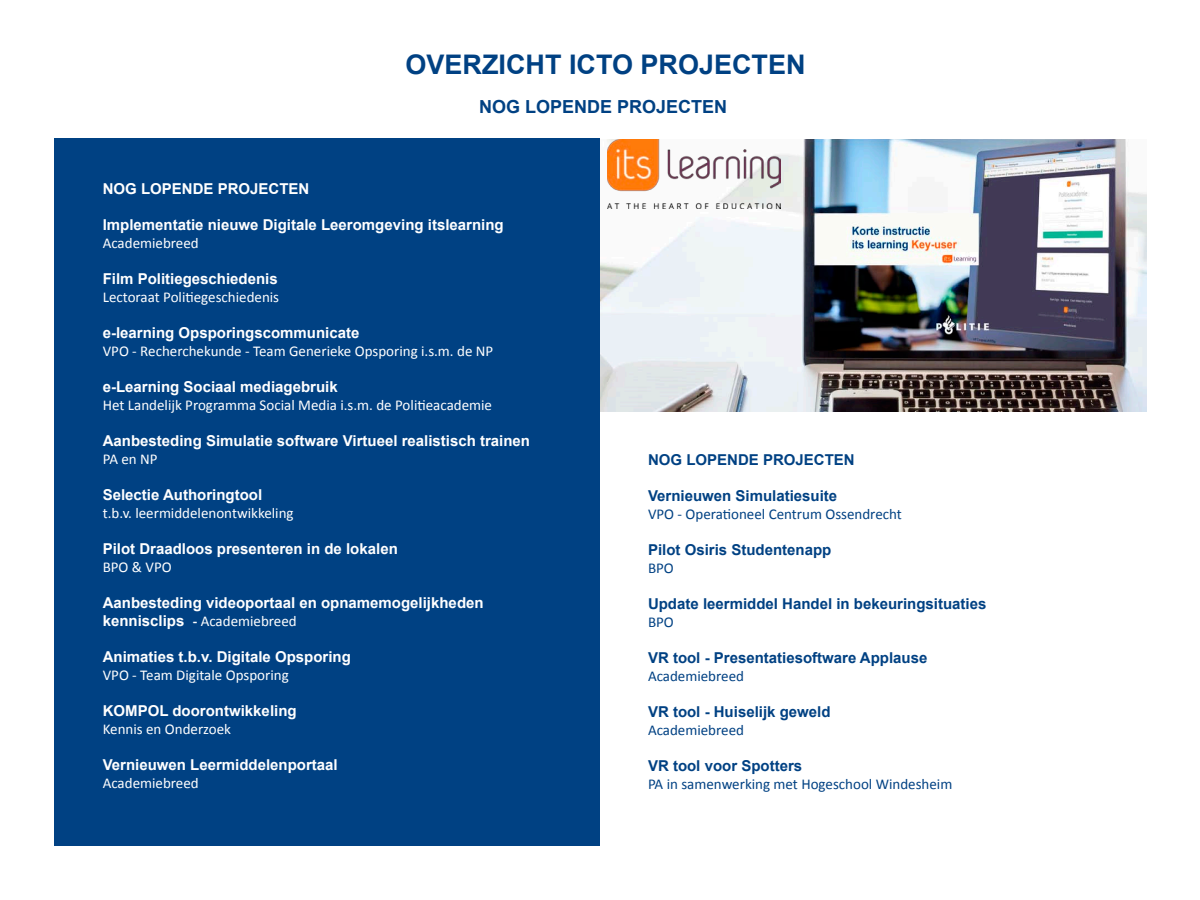
<style>
.page{position:relative;width:1200px;height:900px;background:#fff}
.page>*{position:absolute;margin:0;border:0;box-sizing:border-box;transform-origin:0 0}
.t1{font:700 27px "Arial";color:#004183}
.t2{font:700 18px "Arial";color:#004183}
.t3{font:700 15px/18px "Arial";color:#fff}
.t4{font:15px/18px "Calibri";color:#fff}
.t5{font:700 15px "Arial";color:#004183}
.t6{font:15px/18px "Calibri";color:#004183}
.s1{font-family:"Calibri";font-weight:400}
.s2{font-family:"Arial";font-weight:700}
.s3{font-family:"Calibri"}
.s4{color:#fff}
</style>
<div class="page">
<img style="left:600px;top:139px;width:546px;height:272px">
<div style="left:54px;top:138px;width:546px;height:708px;background:#004183"></div>
<img style="left:608px;top:139px;width:172px;height:69px">
<p class="t1" style="left:406px;top:46px;width:402px">OVERZICHT ICTO PROJECTEN</p>
<p class="t2" style="left:479px;top:95px;width:250px">NOG LOPENDE PROJECTEN</p>
<p class="t3" style="left:103px;top:181px;width:208px">NOG LOPENDE PROJECTEN</p>
<p class="t3" style="left:103px;top:217px;width:402px">Implementatie nieuwe Digitale Leeromgeving itslearning<br><span class="s1">Academiebreed</span></p>
<p class="t3" style="left:103px;top:271px;width:177px">Film Politiegeschiedenis</p>
<p class="t4" style="left:103px;top:289px;width:178px">Lectoraat Politiegeschiedenis</p>
<p class="t3" style="left:103px;top:325px;width:258px">e-learning Opsporingscommunicate</p>
<p class="t4" style="left:103px;top:343px;width:392px">VPO - Recherchekunde - Team Generieke Opsporing i.s.m. de NP</p>
<p class="t3" style="left:103px;top:379px;width:237px">e-Learning Sociaal mediagebruik</p>
<p class="t4" style="left:103px;top:397px;width:391px">Het Landelijk Programma Social Media i.s.m. de Politieacademie</p>
<p class="t3" style="left:103px;top:433px;width:429px">Aanbesteding Simulatie software Virtueel realistisch trainen<br><span class="s1">PA en NP</span></p>
<p class="t4" style="left:103px;top:487px;width:192px"><span class="s2">Selectie Authoringtool </span>t.b.v. leermiddelenontwikkeling</p>
<p class="t3" style="left:103px;top:541px;width:297px">Pilot Draadloos presenteren in de lokalen</p>
<p class="t4" style="left:103px;top:559px;width:71px">BPO &amp; VPO</p>
<p class="t3" style="left:103px;top:595px;width:382px">Aanbesteding videoportaal en opnamemogelijkheden kennisclips <span class="s3">-</span> <span class="s1">Academiebreed</span></p>
<p class="t3" style="left:103px;top:649px;width:250px">Animaties t.b.v. Digitale Opsporing</p>
<p class="t4" style="left:103px;top:667px;width:188px">VPO - Team Digitale Opsporing</p>
<p class="t3" style="left:103px;top:703px;width:195px">KOMPOL doorontwikkeling</p>
<p class="t4" style="left:103px;top:721px;width:130px">Kennis en Onderzoek</p>
<p class="t3" style="left:103px;top:757px;width:237px">Vernieuwen Leermiddelenportaal</p>
<p class="t4" style="left:103px;top:775px;width:98px">Academiebreed</p>
<p class="t5" style="left:648px;top:450px;width:208px">NOG LOPENDE PROJECTEN</p>
<p class="t6" style="left:648px;top:488px;width:255px"><span class="s2">Vernieuwen Simulatiesuite<br></span>VPO - Operationeel Centrum Ossendrecht</p>
<p class="t5" style="left:648px;top:540px;width:185px">Pilot Osiris Studentenapp</p>
<p class="t6" style="left:648px;top:560px;width:27px">BPO</p>
<p class="t5" style="left:648px;top:594px;width:340px">Update leermiddel Handel in bekeuringsituaties</p>
<p class="t6" style="left:648px;top:614px;width:27px">BPO</p>
<p class="t5" style="left:648px;top:648px;width:375px">VR tool - Presentatiesoftware Applause<span class="s4">are Applause</span></p>
<p class="t6" style="left:648px;top:668px;width:98px">Academiebreed</p>
<p class="t5" style="left:648px;top:702px;width:184px">VR tool - Huiselijk geweld</p>
<p class="t6" style="left:648px;top:722px;width:98px">Academiebreed</p>
<p class="t6" style="left:648px;top:758px;width:306px"><span class="s2">VR tool voor Spotters<br></span>PA in samenwerking met Hogeschool Windesheim</p>
</div>
